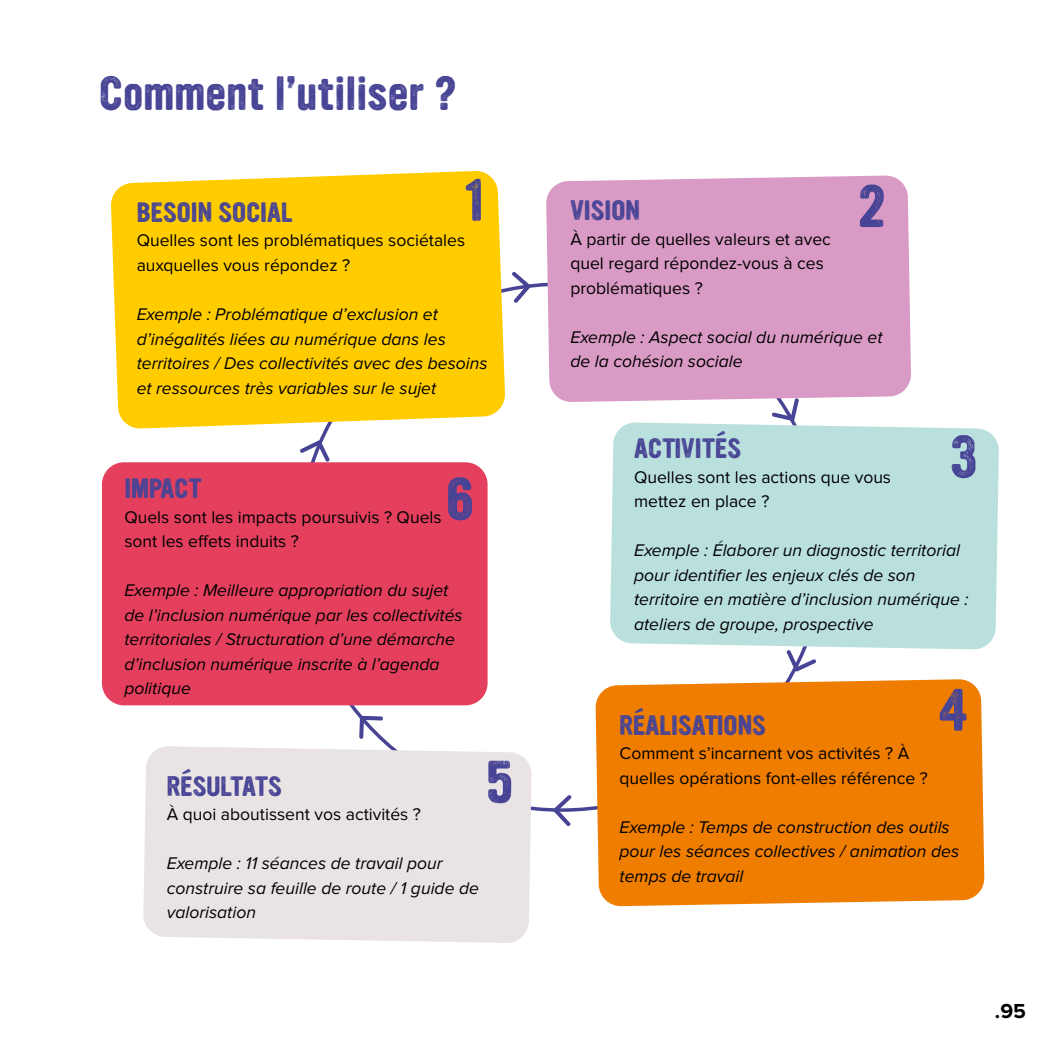
<style>
.page{position:relative;width:1042px;height:1042px;background:#fff}
.page>*{position:absolute;margin:0;border:0;box-sizing:border-box;transform-origin:0 0}
.t1{font:52.5px "YWFT Ultramagnetic Rough Bold One";color:#484495}
.t2{font:42px "YWFT Ultramagnetic Rough Bold One";color:#484495}
.t3{font:24.5px "YWFT Ultramagnetic Rough Bold One";color:#484495}
.t4{font:700 21px "Proxima Nova";color:#000}
.t5{font:italic 17.5px/24.5px "Proxima Nova";color:#000}
.t6{font:17.5px/24.5px "Proxima Nova";color:#000}
</style>
<div class="page">
<svg style="left:111px;top:171px;width:394px;height:258px;background:#fecf11"></svg>
<div style="left:546px;top:175px;width:365px;height:227px;background:#d99ac5"></div>
<div style="left:610px;top:422px;width:389px;height:227px;background:#bae0de"></div>
<div style="left:102px;top:462px;width:385px;height:243px;background:#e4405d;border-radius:22px"></div>
<div style="left:595px;top:679px;width:389px;height:227px;background:#ef7d00"></div>
<div style="left:143px;top:746px;width:389px;height:197px;background:#e9e4e3"></div>
<svg style="left:512px;top:272px;width:18px;height:31px"></svg>
<svg style="left:772px;top:398px;width:27px;height:23px"></svg>
<svg style="left:786px;top:650px;width:30px;height:21px"></svg>
<svg style="left:553px;top:795px;width:19px;height:31px"></svg>
<svg style="left:359px;top:716px;width:24px;height:23px"></svg>
<svg style="left:300px;top:440px;width:30px;height:22px"></svg>
<h2 class="t2" style="left:99px;top:71px;width:359px">Comment l’utiliser ?</h2>
<h1 class="t1" style="left:464px;top:172px;width:20px">1</h1>
<h1 class="t1" style="left:857px;top:178px;width:30px">2</h1>
<h3 class="t3" style="left:570px;top:197px;width:71px">VISION</h3>
<p class="t6" style="left:570px;top:227px;width:262px">À partir de quelles valeurs et avec quel regard répondez-vous à ces problématiques ?</p>
<p class="t5" style="left:570px;top:325px;width:314px">Exemple : Aspect social du numérique et de la cohésion sociale</p>
<h3 class="t3" style="left:137px;top:199px;width:158px">BESOIN SOCIAL</h3>
<p class="t6" style="left:137px;top:229px;width:330px">Quelles sont les problématiques sociétales auxquelles vous répondez ?</p>
<p class="t5" style="left:137px;top:303px;width:352px">Exemple : Problématique d’exclusion et d’inégalités liées au numérique dans les territoires / Des collectivités avec des besoins et ressources très variables sur le sujet</p>
<h1 class="t1" style="left:446px;top:471px;width:30px">6</h1>
<h3 class="t3" style="left:124px;top:475px;width:79px">IMPACT</h3>
<p class="t6" style="left:124px;top:505px;width:319px">Quels sont les impacts poursuivis ? Quels sont les effets induits ?</p>
<p class="t5" style="left:124px;top:579px;width:340px">Exemple : Meilleure appropriation du sujet de l’inclusion numérique par les collectivités territoriales / Structuration d’une démarche d’inclusion numérique inscrite à l’agenda politique</p>
<h3 class="t3" style="left:167px;top:773px;width:117px">RÉSULTATS</h3>
<p class="t6" style="left:167px;top:803px;width:256px">À quoi aboutissent vos activités ?</p>
<p class="t5" style="left:167px;top:852px;width:314px">Exemple : 11 séances de travail pour construire sa feuille de route / 1 guide de valorisation</p>
<h1 class="t1" style="left:486px;top:754px;width:29px">5</h1>
<h3 class="t3" style="left:634px;top:435px;width:109px">ACTIVITÉS</h3>
<p class="t6" style="left:634px;top:465px;width:258px">Quelles sont les actions que vous mettez en place ?</p>
<p class="t5" style="left:634px;top:539px;width:336px">Exemple : Élaborer un diagnostic territorial pour identifier les enjeux clés de son territoire en matière d’inclusion numérique : ateliers de groupe, prospective</p>
<h1 class="t1" style="left:949px;top:429px;width:30px">3</h1>
<h1 class="t1" style="left:938px;top:682px;width:31px">4</h1>
<h3 class="t3" style="left:619px;top:712px;width:148px">RÉALISATIONS</h3>
<p class="t6" style="left:619px;top:742px;width:310px">Comment s’incarnent vos activités ? À quelles opérations font-elles référence ?</p>
<p class="t5" style="left:619px;top:815px;width:341px">Exemple : Temps de construction des outils pour les séances collectives / animation des temps de travail</p>
<p class="t4" style="left:995px;top:999px;width:32px">.95</p>
</div>
